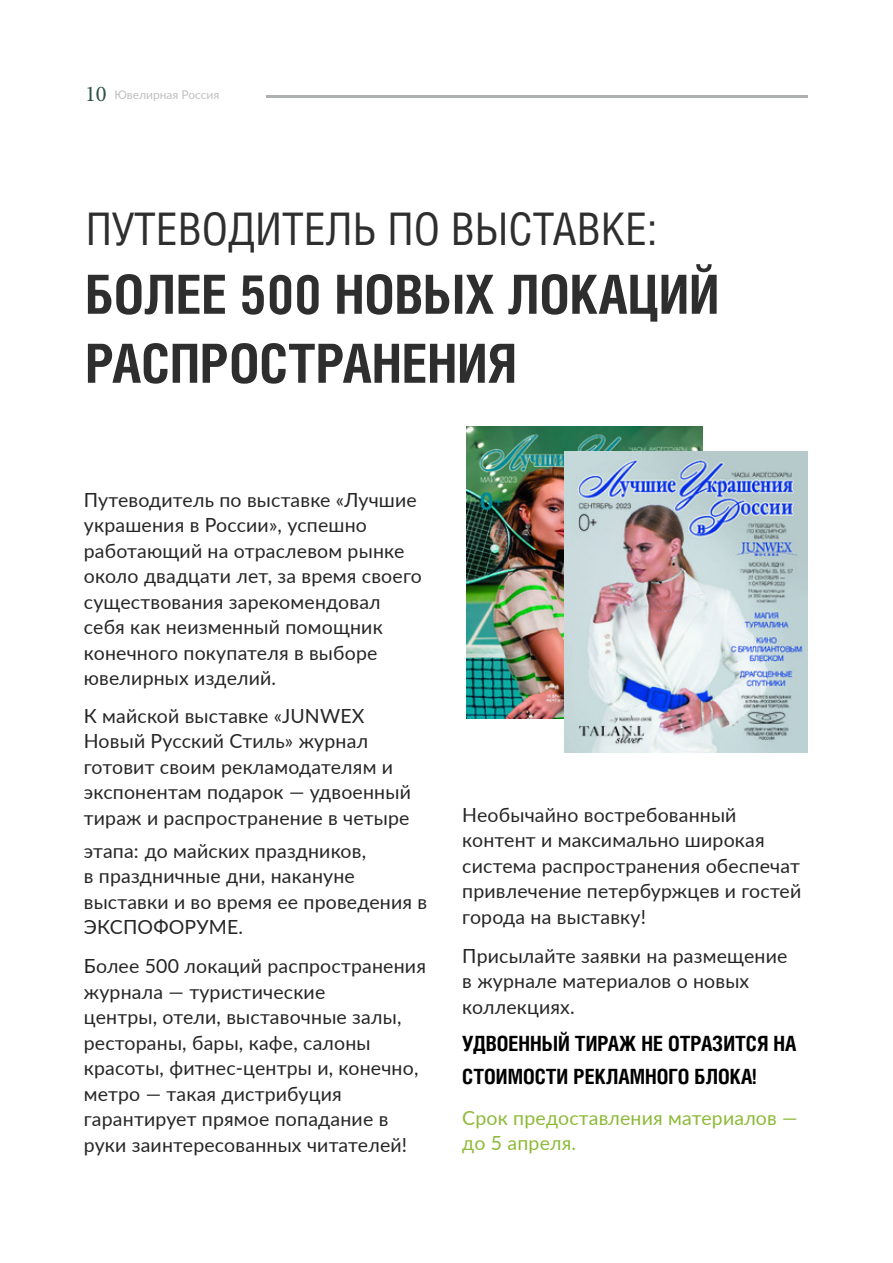
<style>
.page{position:relative;width:893px;height:1263px;background:#fff}
.page>*{position:absolute;margin:0;border:0;box-sizing:border-box;transform-origin:0 0}
.t1{font:700 54px/69px "Helios Cond C";color:#000}
.t2{font:45px "Helios Cond C";color:#000}
.t3{font:700 21px/33px "Helios Cond C";color:#000}
.t4{font:19.5px/25.5px "Lato";letter-spacing:.01em;color:#262626}
.t5{font:19.5px/25.5px "Lato";letter-spacing:.01em;color:#8dba38}
.t6{font:12px "Lato";color:#c0c0c0}
.s1{font-family:"Minion Pro";font-size:22.5px;color:#2d5244}
</style>
<div class="page">
<img style="left:466px;top:427px;width:237px;height:292px">
<img style="left:564px;top:452px;width:244px;height:300px">
<hr style="left:266px;top:95px;width:542px;height:2px;background:#6e7671">
<p class="t6" style="left:85px;top:86px;width:136px"><span class="s1">10</span> Ювелирная Россия</p>
<h2 class="t2" style="left:85px;top:202px;width:574px">ПУТЕВОДИТЕЛЬ ПО ВЫСТАВКЕ:</h2>
<h1 class="t1" style="left:85px;top:259px;width:636px">БОЛЕЕ 500 НОВЫХ ЛОКАЦИЙ<br>РАСПРОСТРАНЕНИЯ</h1>
<p class="t4" style="left:84px;top:486px;width:339px">Путеводитель по выставке «Лучшие украшения в России», успешно работающий на отраслевом рынке около двадцати лет, за время своего существования зарекомендовал себя как неизменный помощник конечного покупателя в выборе ювелирных изделий.</p>
<p class="t4" style="left:84px;top:702px;width:329px">К майской выставке «JUNWEX<br>Новый Русский Стиль» журнал готовит своим рекламодателям и экспонентам подарок — удвоенный тираж и распространение в четыре</p>
<p class="t4" style="left:84px;top:837px;width:345px">этапа: до майских праздников,<br>в праздничные дни, накануне выставки и во время ее проведения в<br>ЭКСПОФОРУМЕ.</p>
<p class="t4" style="left:84px;top:953px;width:344px">Более 500 локаций распространения журнала — туристические<br>центры, отели, выставочные залы, рестораны, бары, кафе, салоны красоты, фитнес-центры и, конечно, метро — такая дистрибуция гарантирует прямое попадание в руки заинтересованных читателей!</p>
<p class="t4" style="left:462px;top:801px;width:341px">Необычайно востребованный контент и максимально широкая система распространения обеспечат привлечение петербуржцев и гостей города на выставку!</p>
<p class="t4" style="left:462px;top:942px;width:327px">Присылайте заявки на размещение в журнале материалов о новых коллекциях.</p>
<p class="t3" style="left:462px;top:1027px;width:336px">УДВОЕННЫЙ ТИРАЖ НЕ ОТРАЗИТСЯ НА<br>СТОИМОСТИ РЕКЛАМНОГО БЛОКА!</p>
<p class="t5" style="left:462px;top:1104px;width:337px">Срок предоставления материалов — до 5 апреля.</p>
</div>
